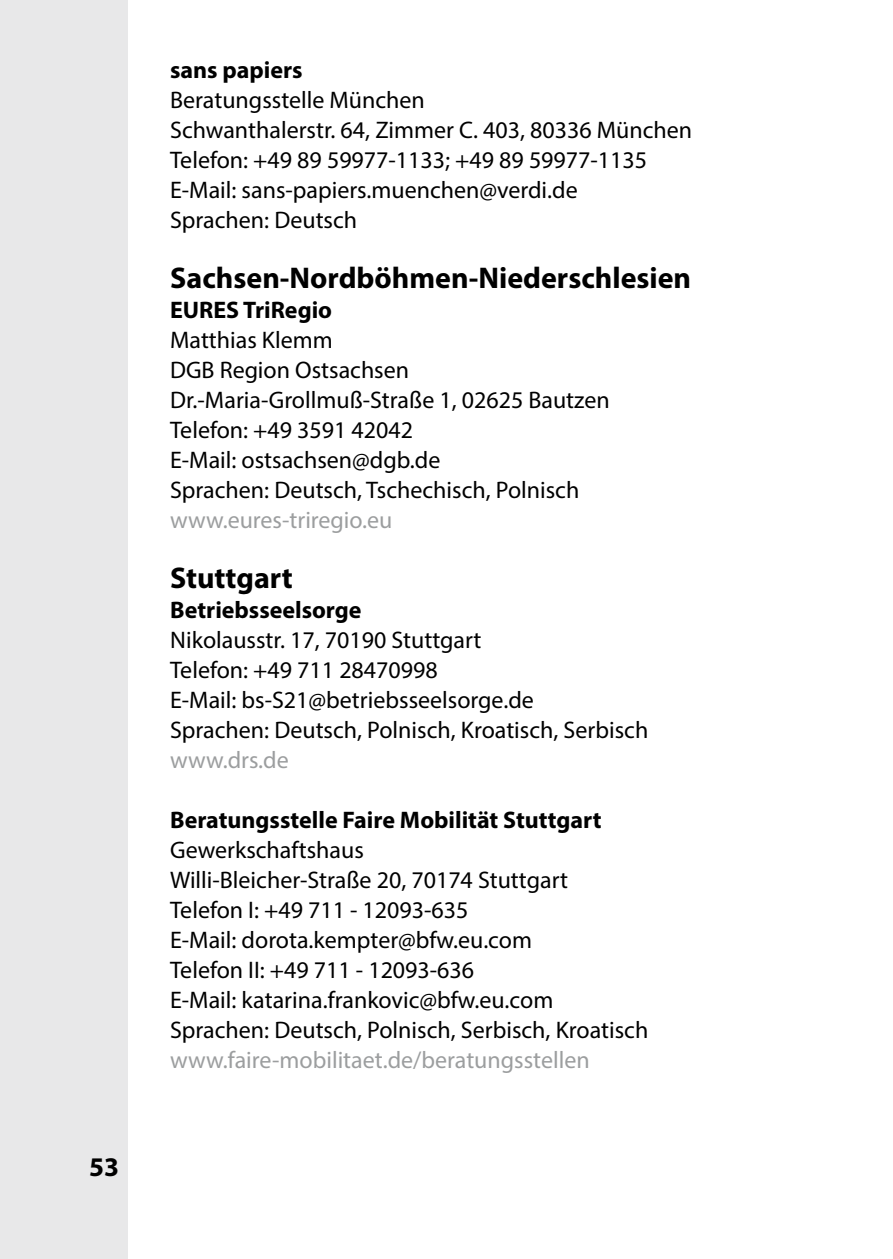
<style>
.page{position:relative;width:893px;height:1259px;background:#fff}
.page>*{position:absolute;margin:0;border:0;box-sizing:border-box;transform-origin:0 0}
.t1{font:700 30px "Myriad Pro";color:#000}
.t2{font:700 27px "Myriad Pro";color:#000}
.t3{font:24px/30px "Myriad Pro";color:#000}
.t4{font:700 24px "Myriad Pro";color:#000}
.t5{font:24px "Myriad Pro";color:#9c9e9f}
</style>
<div class="page">
<div style="left:0;top:0;width:128px;height:1259px;background:#e8e8e9"></div>
<p class="t2" style="left:89px;top:1149px;width:31px">53</p>
<p class="t4" style="left:170px;top:54px;width:134px">sans papiers</p>
<p class="t3" style="left:170px;top:84px;width:524px">Beratungsstelle München<br>Schwanthalerstr. 64, Zimmer C. 403, 80336 München Telefon: +49 89 59977-1133; +49 89 59977-1135<br>E-Mail: sans-papiers.muenchen@verdi.de<br>Sprachen: Deutsch</p>
<p class="t1" style="left:170px;top:258px;width:523px">Sachsen-Nordböhmen-Niederschlesien</p>
<p class="t4" style="left:170px;top:294px;width:164px">EURES TriRegio</p>
<p class="t3" style="left:170px;top:324px;width:441px">Matthias Klemm<br>DGB Region Ostsachsen<br>Dr.-Maria-Grollmuß-Straße 1, 02625 Bautzen<br>Telefon: +49 3591 42042<br>E-Mail: ostsachsen@dgb.de<br>Sprachen: Deutsch, Tschechisch, Polnisch</p>
<p class="t5" style="left:170px;top:505px;width:224px">www.eures-triregio.eu</p>
<p class="t1" style="left:170px;top:558px;width:124px">Stuttgart</p>
<p class="t4" style="left:170px;top:594px;width:193px">Betriebsseelsorge</p>
<p class="t3" style="left:170px;top:624px;width:480px">Nikolausstr. 17, 70190 Stuttgart<br>Telefon: +49 711 28470998<br>E-Mail: bs-S21@betriebsseelsorge.de<br>Sprachen: Deutsch, Polnisch, Kroatisch, Serbisch</p>
<p class="t5" style="left:170px;top:745px;width:120px">www.drs.de</p>
<p class="t4" style="left:170px;top:804px;width:433px">Beratungsstelle Faire Mobilität Stuttgart</p>
<p class="t3" style="left:170px;top:834px;width:480px">Gewerkschaftshaus<br>Willi-Bleicher-Straße 20, 70174 Stuttgart<br>Telefon I: +49 711 - 12093-635<br>E-Mail: dorota.kempter@bfw.eu.com<br>Telefon II: +49 711 - 12093-636<br>E-Mail: katarina.frankovic@bfw.eu.com Sprachen: Deutsch, Polnisch, Serbisch, Kroatisch</p>
<p class="t5" style="left:170px;top:1045px;width:421px">www.faire-mobilitaet.de/beratungsstellen</p>
</div>
